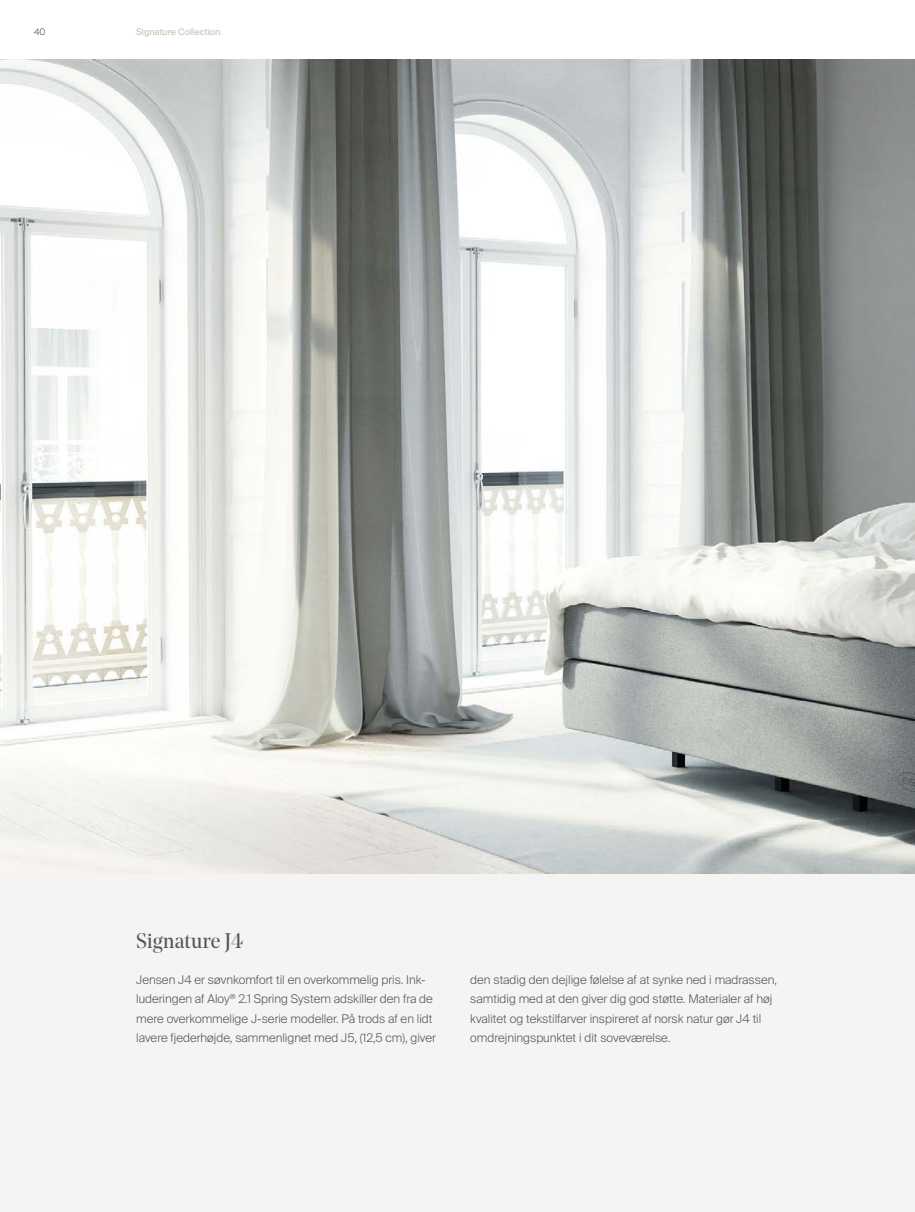
<style>
.page{position:relative;width:915px;height:1212px;background:#fff}
.page>*{position:absolute;margin:0;border:0;box-sizing:border-box;transform-origin:0 0}
.t1{font:21px "Noe Display";color:#575756}
.t2{font:300 12px/19.5px "Suisse Intl";color:#575756}
.t3{font:9px "Suisse Intl";color:#c2c0b1}
.t4{font:300 9px "Suisse Intl";color:#575756}
</style>
<div class="page">
<div style="left:0;top:765px;width:914px;height:447px;background:#f4f4f3"></div>
<img style="left:0;top:60px;width:914px;height:814px">
<p class="t4" style="left:34px;top:26px;width:13px">40</p>
<p class="t3" style="left:136px;top:26px;width:88px">Signature Collection.</p>
<p class="t1" style="left:136px;top:928px;width:108px">Signature J4</p>
<p class="t2" style="left:136px;top:970px;width:301px">Jensen J4 er søvnkomfort til en overkommelig pris. Ink&shy;luderingen af Aloy<sup>®</sup> 2.1 Spring System adskiller den fra de mere overkommelige J-serie modeller. På trods af en lidt lavere fjederhøjde, sammenlignet med J5, (12,5 cm), giver</p>
<p class="t2" style="left:470px;top:970px;width:308px">den stadig den dejlige følelse af at synke ned i madrassen, samtidig med at den giver dig god støtte. Materialer af høj kvalitet og tekstilfarver inspireret af norsk natur gør J4 til omdrejningspunktet i dit soveværelse.</p>
</div>
